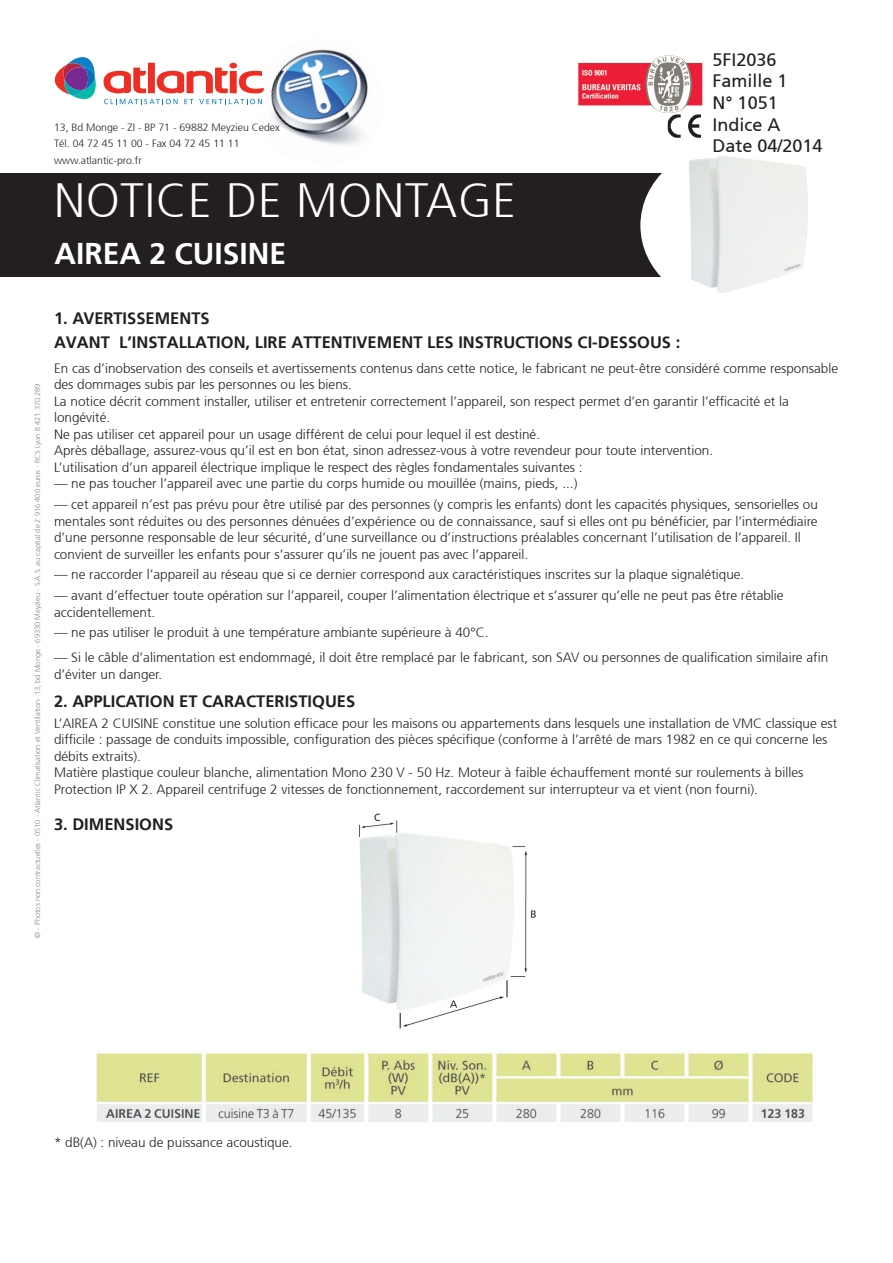
<style>
.page{position:relative;width:893px;height:1263px;background:#fff}
.page>*{position:absolute;margin:0;border:0;box-sizing:border-box;transform-origin:0 0}
.t1{font:300 48px "Frutiger 45";letter-spacing:.02em;color:#fff}
.t2{font:700 30px "Frutiger 65";color:#fff}
.t3{font:18px/21.6px "Frutiger 55 Roman";color:#231f20}
.t4{font:700 16.5px/23.7px "Frutiger 65";color:#231f20}
.t5{font:300 13.5px/16.5px "Frutiger 45";color:#231f20}
.t6{font:300 10.5px/16.5px "Frutiger 45";color:#231f20}
.t7{font:300 7.5px "Frutiger 45";color:#808285}
</style>
<div class="page">
<div style="left:0;top:173px;width:676px;height:103px;background:#231f20"></div>
<div style="left:640px;top:145px;width:180px;height:161px;background:#fff;border-radius:50%"></div>
<img style="left:258px;top:49px;width:110px;height:96px">
<svg style="left:54px;top:57px;width:42px;height:42px"></svg>
<svg style="left:104px;top:63px;width:160px;height:41px"></svg>
<img style="left:578px;top:55px;width:124px;height:58px">
<svg style="left:669px;top:116px;width:12px;height:20px"></svg>
<svg style="left:688px;top:116px;width:11px;height:20px"></svg>
<div style="left:666px;top:113px;width:36px;height:26px;border:2px solid #fff"></div>
<img style="left:689px;top:156px;width:119px;height:137px">
<img style="left:359px;top:813px;width:177px;height:216px">
<img style="left:96px;top:1050px;width:720px;height:72px">
<p class="t6" style="left:54px;top:119px;width:227px">13, Bd Monge - ZI - BP 71 - 69882 Meyzieu Cedex<br>Tél. 04 72 45 11 00 - Fax 04 72 45 11 11 www.atlantic-pro.fr</p>
<h1 class="t1" style="left:54px;top:173px;width:463px">NOTICE DE MONTAGE</h1>
<h2 class="t2" style="left:54px;top:236px;width:233px">AIREA 2 CUISINE</h2>
<h3 class="t3" style="left:712px;top:49px;width:112px">5FI2036<br>Famille 1<br>N° 1051<br>Indice A<br>Date 04/2014</h3>
<p class="t7" style="left:33px;top:938px;width:556px;rotate:-90deg">© - Photos non contractuelles - 0510 - Atlantic Climatisation et Ventilation- 13, bd Monge - 69330 Meyzieu - S.A.S. au capital de 2 916 400 euros - RCS Lyon B 421 370 289</p>
<p class="t4" style="left:54px;top:306px;width:628px">1. AVERTISSEMENTS<br>AVANT L’INSTALLATION, LIRE ATTENTIVEMENT LES INSTRUCTIONS CI-DESSOUS :</p>
<p class="t5" style="left:54px;top:360px;width:786px">En cas d’inobservation des conseils et avertissements contenus dans cette notice, le fabricant ne peut-être considéré comme responsable des dommages subis par les personnes ou les biens.<br>La notice décrit comment installer, utiliser et entretenir correctement l’appareil, son respect permet d’en garantir l’efficacité et la longévité.<br>Ne pas utiliser cet appareil pour un usage différent de celui pour lequel il est destiné.<br>Après déballage, assurez-vous qu’il est en bon état, sinon adressez-vous à votre revendeur pour toute intervention.<br>L’utilisation d’un appareil électrique implique le respect des règles fondamentales suivantes :</p>
<p class="t5" style="left:54px;top:476px;width:525px">— ne pas toucher l’appareil avec une partie du corps humide ou mouillée (mains, pieds, ...)</p>
<p class="t5" style="left:54px;top:496px;width:765px">— cet appareil n’est pas prévu pour être utilisé par des personnes (y compris les enfants) dont les capacités physiques, sensorielles ou mentales sont réduites ou des personnes dénuées d’expérience ou de connaissance, sauf si elles ont pu bénéficier, par l’intermédiaire d’une personne responsable de leur sécurité, d’une surveillance ou d’instructions préalables concernant l’utilisation de l’appareil. Il convient de surveiller les enfants pour s’assurer qu’ils ne jouent pas avec l’appareil.</p>
<p class="t5" style="left:54px;top:566px;width:692px">— ne raccorder l’appareil au réseau que si ce dernier correspond aux caractéristiques inscrites sur la plaque signalétique.</p>
<p class="t5" style="left:54px;top:587px;width:731px">— avant d’effectuer toute opération sur l’appareil, couper l’alimentation électrique et s’assurer qu’elle ne peut pas être rétablie accidentellement.</p>
<p class="t5" style="left:54px;top:624px;width:436px">— ne pas utiliser le produit à une température ambiante supérieure à 40°C.</p>
<p class="t5" style="left:54px;top:649px;width:776px">— Si le câble d’alimentation est endommagé, il doit être remplacé par le fabricant, son SAV ou personnes de qualification similaire afin d’éviter un danger.</p>
<p class="t4" style="left:54px;top:689px;width:303px">2. APPLICATION ET CARACTERISTIQUES</p>
<p class="t5" style="left:54px;top:715px;width:785px">L’AIREA 2 CUISINE constitue une solution efficace pour les maisons ou appartements dans lesquels une installation de VMC classique est difficile : passage de conduits impossible, configuration des pièces spécifique (conforme à l’arrêté de mars 1982 en ce qui concerne les débits extraits).<br>Matière plastique couleur blanche, alimentation Mono 230 V - 50 Hz. Moteur à faible échauffement monté sur roulements à billes Protection IP X 2. Appareil centrifuge 2 vitesses de fonctionnement, raccordement sur interrupteur va et vient (non fourni).</p>
<p class="t4" style="left:54px;top:812px;width:121px">3. DIMENSIONS</p>
<p class="t5" style="left:54px;top:1135px;width:240px">* dB(A) : niveau de puissance acoustique.</p>
</div>
